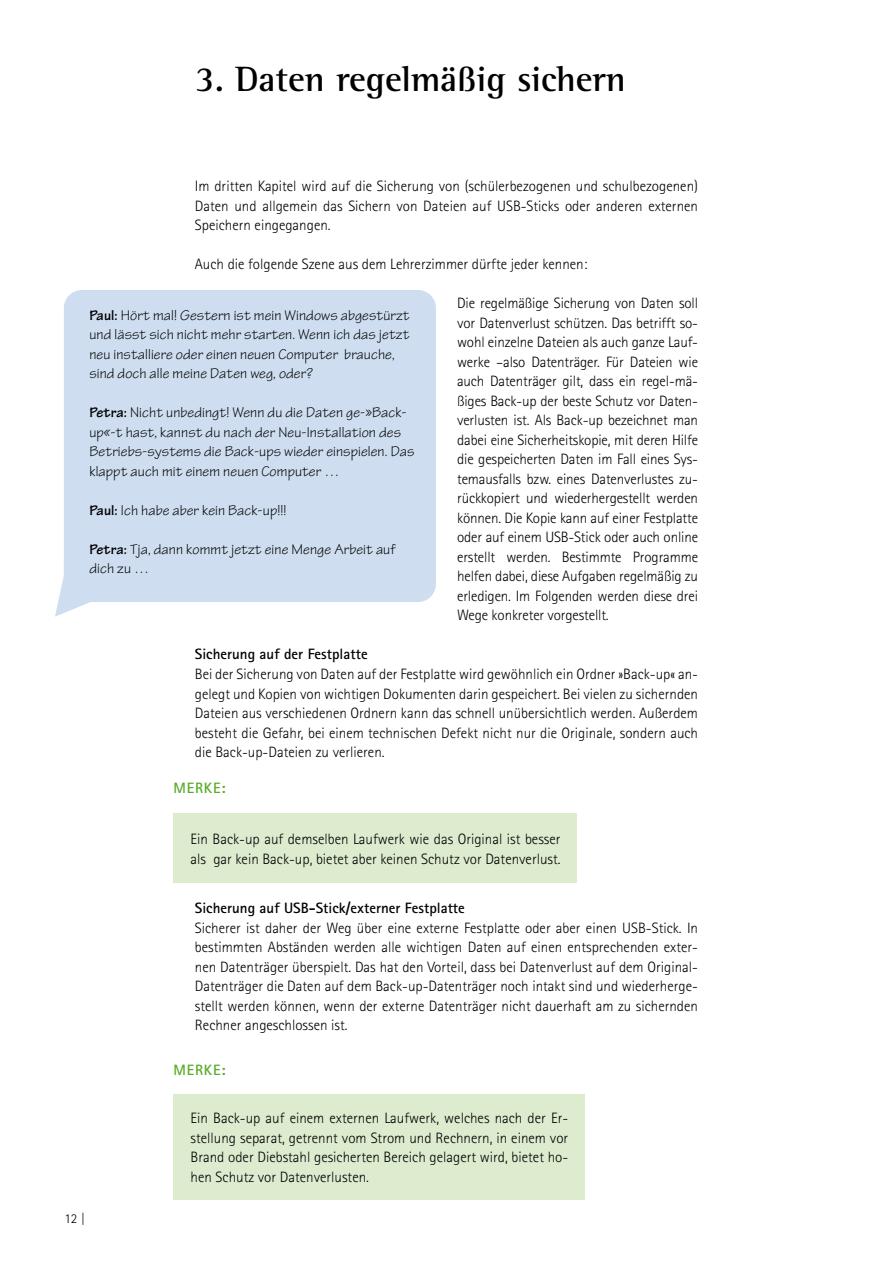
<style>
.page{position:relative;width:893px;height:1263px;background:#fff}
.page>*{position:absolute;margin:0;border:0;box-sizing:border-box;transform-origin:0 0}
.Headline_Innen{font:700 36px "Rotis Semi Serif";color:#000}
.Fließtext{font:300 15px/19.5px "Rotis Sans Serif";color:#000;text-align:justify}
.Dialog_Paul_und_Petr{font:15px/19.5px "Tekton Pro";letter-spacing:.01em;color:#000}
.Fließtext-2{font:700 15px "Rotis Sans Serif";color:#000}
.Fließtext-3{font:700 15px "Rotis Sans Serif";letter-spacing:.05em;color:#57ab27}
.t1{font:300 13.5px "Rotis Sans Serif";color:#000}
.s1{font-weight:700}
</style>
<div class="page">
<div style="left:55px;top:290px;width:381px;height:327px;background:#cedef0"></div>
<div style="left:174px;top:813px;width:403px;height:70px;background:#ddebce"></div>
<div style="left:174px;top:1094px;width:411px;height:105px;background:#ddebce"></div>
<h3 class="Headline_Innen" style="left:195px;top:57px;width:432px">3. Daten regelmäßig sichern</h3>
<p class="Fließtext" style="left:195px;top:177px;width:505px">Im dritten Kapitel wird auf die Sicherung von (schülerbezogenen und schulbezogenen)<br>Daten und allgemein das Sichern von Dateien auf USB-Sticks oder anderen externen Speichern eingegangen.</p>
<p class="Fließtext" style="left:195px;top:255px;width:394px">Auch die folgende Szene aus dem Lehrerzimmer dürfte jeder kennen:</p>
<p class="Dialog_Paul_und_Petr" style="left:89px;top:306px;width:322px"><span class="s1">Paul:</span> Hört mal! Gestern ist mein Windows abgestürzt und lässt sich nicht mehr starten. Wenn ich das jetzt neu installiere oder einen neuen Computer brauche, sind doch alle meine Daten weg, oder?</p>
<p class="Dialog_Paul_und_Petr" style="left:89px;top:403px;width:326px"><span class="s1">Petra:</span> Nicht unbedingt! Wenn du die Daten ge-»Back&shy;up«-t hast, kannst du nach der Neu-Installation des Betriebs-systems die Back-ups wieder einspielen. Das klappt auch mit einem neuen Computer …</p>
<p class="Dialog_Paul_und_Petr" style="left:89px;top:501px;width:199px"><span class="s1">Paul:</span> Ich habe aber kein Back-up!!!</p>
<p class="Dialog_Paul_und_Petr" style="left:89px;top:540px;width:308px"><span class="s1">Petra:</span> Tja, dann kommt jetzt eine Menge Arbeit auf dich zu …</p>
<p class="Fließtext" style="left:457px;top:294px;width:242px">Die regelmäßige Sicherung von Daten soll vor Datenverlust schützen. Das betrifft so&shy;wohl einzelne Dateien als auch ganze Lauf&shy;werke –also Datenträger. Für Dateien wie auch Datenträger gilt, dass ein regel-mä&shy;ßiges Back-up der beste Schutz vor Daten&shy;verlusten ist. Als Back-up bezeichnet man dabei eine Sicherheitskopie, mit deren Hilfe die gespeicherten Daten im Fall eines Sys&shy;temausfalls bzw. eines Datenverlustes zu&shy;rückkopiert und wiederhergestellt werden können. Die Kopie kann auf einer Festplatte oder auf einem USB-Stick oder auch online erstellt werden. Bestimmte Programme helfen dabei, diese Aufgaben regelmäßig zu erledigen. Im Folgenden werden diese drei Wege konkreter vorgestellt.</p>
<p class="Fließtext-2" style="left:195px;top:645px;width:174px">Sicherung auf der Festplatte</p>
<p class="Fließtext" style="left:195px;top:664px;width:505px">Bei der Sicherung von Daten auf der Festplatte wird gewöhnlich ein Ordner »Back-up« an&shy;gelegt und Kopien von wichtigen Dokumenten darin gespeichert. Bei vielen zu sichernden Dateien aus verschiedenen Ordnern kann das schnell unübersichtlich werden. Außerdem besteht die Gefahr, bei einem technischen Defekt nicht nur die Originale, sondern auch die Back-up-Dateien zu verlieren.</p>
<p class="Fließtext-3" style="left:174px;top:779px;width:54px">MERKE:</p>
<p class="t1" style="left:64px;top:1210px;width:22px">12 |</p>
<p class="Fließtext" style="left:191px;top:829px;width:371px">Ein Back-up auf demselben Laufwerk wie das Original ist besser als gar kein Back-up, bietet aber keinen Schutz vor Datenverlust.</p>
<p class="Fließtext-2" style="left:195px;top:898px;width:271px">Sicherung auf USB-Stick/externer Festplatte</p>
<p class="Fließtext" style="left:195px;top:918px;width:505px">Sicherer ist daher der Weg über eine externe Festplatte oder aber einen USB-Stick. In bestimmten Abständen werden alle wichtigen Daten auf einen entsprechenden exter&shy;nen Datenträger überspielt. Das hat den Vorteil, dass bei Datenverlust auf dem Original-Datenträger die Daten auf dem Back-up-Datenträger noch intakt sind und wiederherge&shy;stellt werden können, wenn der externe Datenträger nicht dauerhaft am zu sichernden Rechner angeschlossen ist.</p>
<p class="Fließtext-3" style="left:174px;top:1060px;width:54px">MERKE:</p>
<p class="Fließtext" style="left:191px;top:1108px;width:379px">Ein Back-up auf einem externen Laufwerk, welches nach der Er&shy;stellung separat, getrennt vom Strom und Rechnern, in einem vor Brand oder Diebstahl gesicherten Bereich gelagert wird, bietet ho&shy;hen Schutz vor Datenverlusten.</p>
</div>
